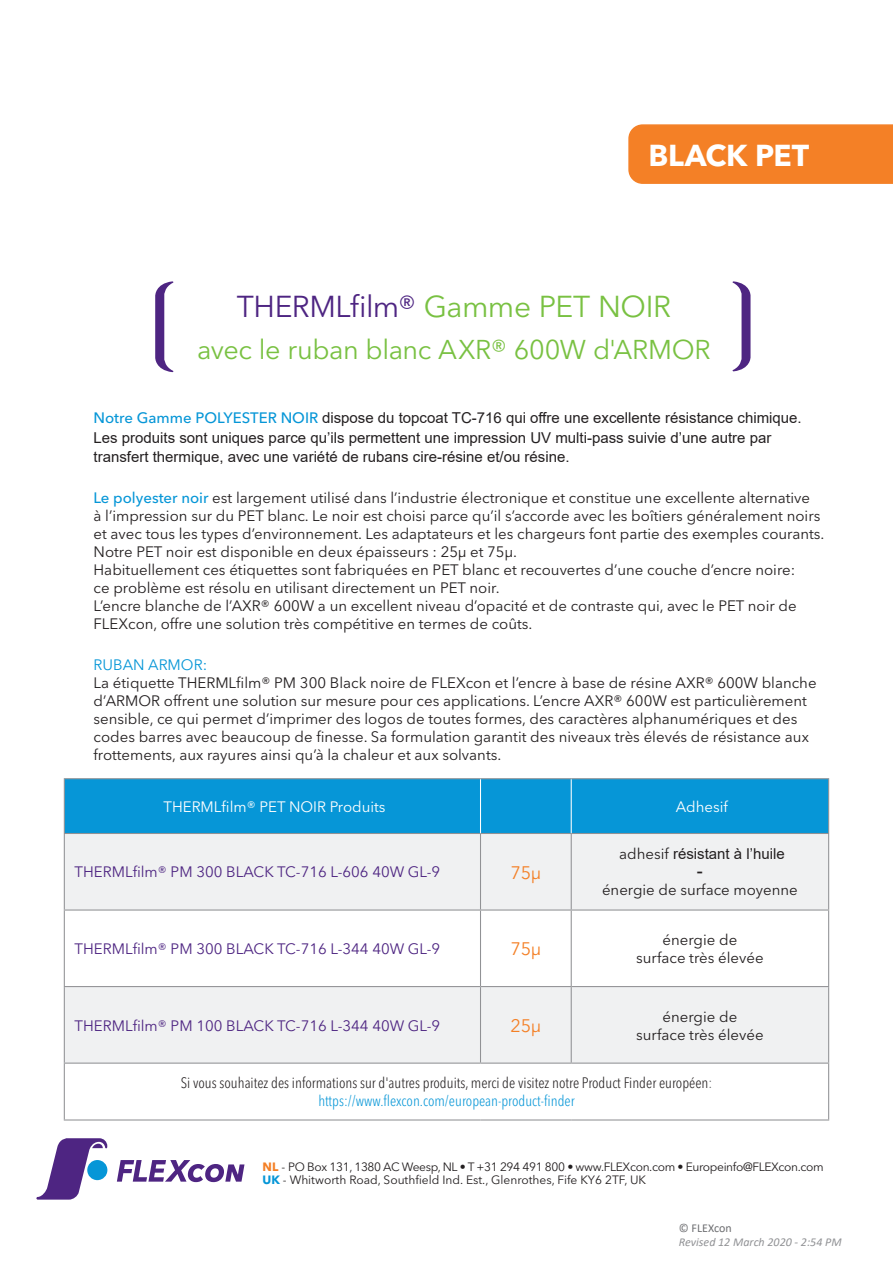
<style>
.page{position:relative;width:893px;height:1263px;background:#fff}
.page>*{position:absolute;margin:0;border:0;box-sizing:border-box;transform-origin:0 0}
.GREEN_Header_BRACKET{font:30px "Avenir Next LT Pro";letter-spacing:-.015em;color:#79c142}
.ORANGE_Header{font:700 30px "Avenir Next LT Pro";letter-spacing:-.01em;color:#fff}
.GREEN_Header_BRACKET-2{font:27px "Avenir Next LT Pro";letter-spacing:-.015em;color:#79c142}
.t1{font:18px "Avenir Next LT Pro";color:#f48026}
.t2{font:18px "Arial";color:#231f20}
.TXT_Table_no_GREEN_B{font:15px/18px "Avenir Next LT Pro";color:#231f20}
.TXT_Table_no_GREEN_B-2{font:15px/19.5px "Arial";color:#231f20}
.BLACK_txt_PRODUCT_Ta{font:15px "Avenir Next LT Pro";color:#4e2582}
.t3{font:300 condensed 15px "Avenir Next LT Pro";color:#231f20}
.t4{font:300 condensed 15px "Avenir Next LT Pro";color:#0696d7}
.WHITE_txt_PRODUCT_Ta{font:15px "Avenir Next LT Pro";color:#fff}
.BLACK_txt_PRODUCT_Ta-2{font:15px "Arial";color:#231f20}
.BLACK_txt_PRODUCT_Ta-3{font:15px "Avenir Next LT Pro";color:#0696d7}
.t5{font:12px "Avenir Next LT Pro";letter-spacing:-.03em;color:#231f20}
.t6{font:12px "Avenir Next LT Pro";color:#231f20}
.t7{font:italic 12px "Calibri";color:#919295}
.t8{font:12px "Calibri";color:#6c6d70}
.s1{color:#4e2582}
.s2{font-family:"Avenir Next LT Pro";font-weight:500;color:#0696d7}
.s3{font-weight:500;color:#0696d7}
.s4{font-family:"Avenir Next LT Pro"}
.s5{color:#57585a}
.s6{font-weight:700;color:#f48026}
.s7{font-weight:700;color:#0696d7}
</style>
<div class="page">
<div style="left:628px;top:124px;width:265px;height:60px;background:#f48026"></div>
<div style="left:65px;top:779px;width:763px;height:54px;background:#0696d7"></div>
<div style="left:65px;top:834px;width:763px;height:75px;background:#f0f1f2"></div>
<svg style="left:65px;top:910px;width:763px;height:152px;fill:#f0f1f2"></svg>
<hr style="left:64px;top:834px;width:1px;height:75px;background:#919295">
<hr style="left:480px;top:834px;width:1px;height:75px;background:#919295">
<hr style="left:571px;top:834px;width:1px;height:75px;background:#919295">
<hr style="left:828px;top:834px;width:1px;height:75px;background:#919295">
<hr style="left:64px;top:909px;width:416px;height:1px;background:#919295">
<hr style="left:64px;top:910px;width:1px;height:76px;background:#919295">
<hr style="left:480px;top:909px;width:91px;height:1px;background:#919295">
<hr style="left:480px;top:910px;width:1px;height:76px;background:#919295">
<hr style="left:571px;top:909px;width:258px;height:1px;background:#919295">
<hr style="left:571px;top:910px;width:1px;height:76px;background:#919295">
<hr style="left:828px;top:910px;width:1px;height:76px;background:#919295">
<hr style="left:64px;top:986px;width:416px;height:1px;background:#919295">
<hr style="left:64px;top:987px;width:1px;height:75px;background:#919295">
<hr style="left:480px;top:986px;width:91px;height:1px;background:#919295">
<hr style="left:480px;top:987px;width:1px;height:75px;background:#919295">
<hr style="left:571px;top:986px;width:258px;height:1px;background:#919295">
<hr style="left:571px;top:987px;width:1px;height:75px;background:#919295">
<hr style="left:828px;top:987px;width:1px;height:75px;background:#919295">
<hr style="left:64px;top:1062px;width:416px;height:2px;background:#919295">
<hr style="left:64px;top:1064px;width:1px;height:55px;background:#919295">
<hr style="left:480px;top:1062px;width:91px;height:2px;background:#919295">
<hr style="left:571px;top:1062px;width:258px;height:2px;background:#919295">
<hr style="left:828px;top:1064px;width:1px;height:55px;background:#919295">
<hr style="left:64px;top:1119px;width:416px;height:1px;background:#919295">
<hr style="left:480px;top:1119px;width:91px;height:1px;background:#919295">
<hr style="left:571px;top:1119px;width:258px;height:1px;background:#919295">
<hr style="left:64px;top:778px;width:416px;height:1px;background:#919295">
<hr style="left:64px;top:779px;width:1px;height:54px;background:#919295">
<hr style="left:480px;top:778px;width:91px;height:1px;background:#919295">
<hr style="left:571px;top:778px;width:258px;height:1px;background:#919295">
<hr style="left:828px;top:779px;width:1px;height:54px;background:#919295">
<hr style="left:64px;top:833px;width:416px;height:1px;background:#919295">
<hr style="left:480px;top:833px;width:91px;height:1px;background:#919295">
<hr style="left:571px;top:833px;width:258px;height:1px;background:#919295">
<hr style="left:480px;top:779px;width:1px;height:54px;background:#fff">
<hr style="left:571px;top:779px;width:1px;height:54px;background:#fff">
<svg style="left:36px;top:1138px;width:71px;height:61px"></svg>
<svg style="left:117px;top:1160px;width:127px;height:22px"></svg>
<div style="left:87px;top:1160px;width:20px;height:20px;background:#0696d7;border-radius:50%"></div>
<svg style="left:733px;top:281px;width:17px;height:90px"></svg>
<svg style="left:155px;top:281px;width:18px;height:91px"></svg>
<p class="ORANGE_Header" style="left:648px;top:137px;width:162px">BLACK PET</p>
<p class="GREEN_Header_BRACKET" style="left:237px;top:289px;width:436px"><span class="s1">THERMLfilm®</span> Gamme PET NOIR</p>
<p class="GREEN_Header_BRACKET-2" style="left:197px;top:334px;width:515px">avec le ruban blanc AXR® 600W d'ARMOR</p>
<p class="TXT_Table_no_GREEN_B-2" style="left:94px;top:408px;width:710px"><span class="s2">Notre Gamme POLYESTER NOIR</span> dispose du topcoat TC-716 qui offre une excellente résistance chimique.<br>Les produits sont uniques parce qu’ils permettent une impression UV multi-pass suivie d’une autre par</p>
<p class="TXT_Table_no_GREEN_B-2" style="left:94px;top:447px;width:478px">transfert thermique, avec une variété de rubans cire-résine et/ou résine.</p>
<p class="TXT_Table_no_GREEN_B" style="left:94px;top:489px;width:732px"><span class="s3">Le polyester noir</span> est largement utilisé dans l’industrie électronique et constitue une excellente alternative<br>à l’impression sur du PET blanc. Le noir est choisi parce qu’il s’accorde avec les boîtiers généralement noirs et avec tous les types d’environnement. Les adaptateurs et les chargeurs font partie des exemples courants.<br>Notre PET noir est disponible en deux épaisseurs : 25μ et 75μ.</p>
<p class="TXT_Table_no_GREEN_B" style="left:94px;top:561px;width:703px">Habituellement ces étiquettes sont fabriquées en PET blanc et recouvertes d’une couche d’encre noire:</p>
<p class="TXT_Table_no_GREEN_B" style="left:94px;top:579px;width:408px">ce problème est résolu en utilisant directement un PET noir.</p>
<p class="TXT_Table_no_GREEN_B" style="left:94px;top:597px;width:705px">L’encre blanche de l’AXR® 600W a un excellent niveau d’opacité et de contraste qui, avec le PET noir de<br>FLEXcon, offre une solution très compétitive en termes de coûts.</p>
<p class="BLACK_txt_PRODUCT_Ta-3" style="left:94px;top:656px;width:115px">RUBAN ARMOR:</p>
<p class="TXT_Table_no_GREEN_B" style="left:94px;top:674px;width:725px">La étiquette THERMLfilm® PM 300 Black noire de FLEXcon et l’encre à base de résine AXR® 600W blanche d’ARMOR offrent une solution sur mesure pour ces applications. L’encre AXR® 600W est particulièrement sensible, ce qui permet d’imprimer des logos de toutes formes, des caractères alphanumériques et des codes barres avec beaucoup de finesse. Sa formulation garantit des niveaux très élevés de résistance aux frottements, aux rayures ainsi qu’à la chaleur et aux solvants.</p>
<p class="WHITE_txt_PRODUCT_Ta" style="left:163px;top:798px;width:224px">THERMLfilm® PET NOIR Produits</p>
<p class="WHITE_txt_PRODUCT_Ta" style="left:676px;top:798px;width:54px">Adhesif</p>
<p class="BLACK_txt_PRODUCT_Ta" style="left:75px;top:863px;width:367px">THERMLfilm® PM 300 BLACK TC-716 L-606 40W GL-9</p>
<p class="t1" style="left:510px;top:861px;width:32px">75µ</p>
<p class="BLACK_txt_PRODUCT_Ta" style="left:75px;top:940px;width:367px">THERMLfilm® PM 300 BLACK TC-716 L-344 40W GL-9</p>
<p class="t1" style="left:510px;top:938px;width:32px">75µ</p>
<p class="BLACK_txt_PRODUCT_Ta-2" style="left:619px;top:844px;width:167px"><span class="s4">adhesif</span> résistant à l’huile</p>
<p class="t2" style="left:697px;top:859px;width:7px">-</p>
<p class="TXT_Table_no_GREEN_B" style="left:602px;top:881px;width:197px">énergie de surface moyenne</p>
<p class="TXT_Table_no_GREEN_B" style="left:663px;top:931px;width:76px">énergie de</p>
<p class="TXT_Table_no_GREEN_B" style="left:636px;top:949px;width:129px">surface très élevée</p>
<p class="TXT_Table_no_GREEN_B" style="left:663px;top:1007px;width:76px">énergie de</p>
<p class="TXT_Table_no_GREEN_B" style="left:636px;top:1025px;width:129px">surface très élevée</p>
<p class="t3" style="left:181px;top:1074px;width:533px">Si vous souhaitez des informations sur d'autres produits, merci de visitez notre Product Finder européen<span class="s5">:</span></p>
<p class="t4" style="left:318px;top:1092px;width:258px">https://www.flexcon.com/european-product-finder</p>
<p class="BLACK_txt_PRODUCT_Ta" style="left:75px;top:1016px;width:367px">THERMLfilm® PM 100 BLACK TC-716 L-344 40W GL-9</p>
<p class="t1" style="left:510px;top:1015px;width:32px">25µ</p>
<p class="t5" style="left:263px;top:1159px;width:563px"><span class="s6">NL</span> - PO Box 131, 1380 AC Weesp, NL • T +31 294 491 800 • www.FLEXcon.com • Europeinfo@FLEXcon.com</p>
<p class="t6" style="left:263px;top:1173px;width:385px"><span class="s7">UK</span> - Whitworth Road, Southfield Ind. Est., Glenrothes, Fife KY6 2TF, UK</p>
<p class="t8" style="left:679px;top:1219px;width:54px">© FLEXcon</p>
<p class="t7" style="left:679px;top:1234px;width:164px">Revised 12 March 2020 - 2:54 PM</p>
</div>
